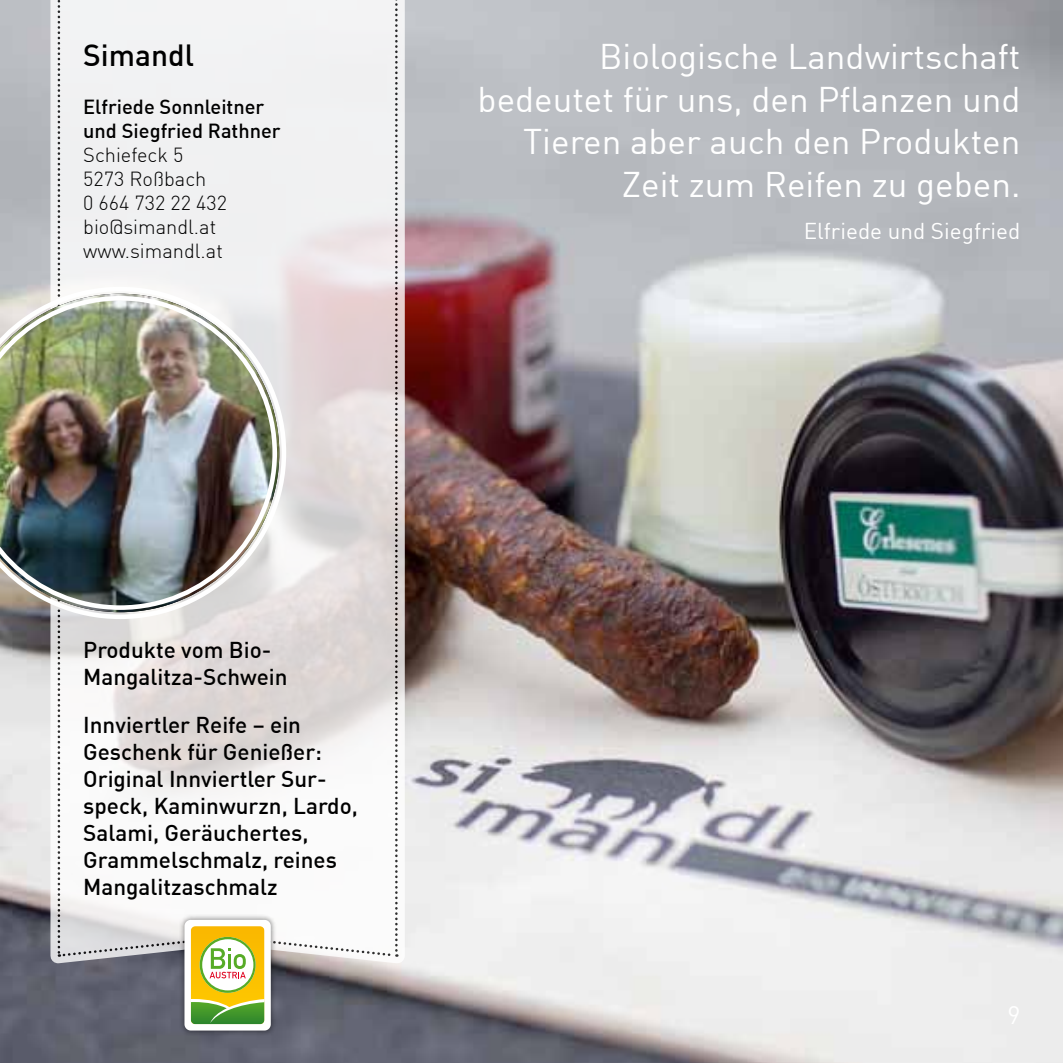
<style>
.page{position:relative;width:1063px;height:1063px;background:#fff}
.page>*{position:absolute;margin:0;border:0;box-sizing:border-box;transform-origin:0 0}
.t1{font:35px/42.5px "DIN";color:#fff;text-align:right}
.t2{font:500 30px "DIN";color:#000}
.t3{font:500 22.5px/27px "DIN";color:#000}
.t4{font:22.5px "DIN";color:#fff}
.t5{font:300 20px/24px "DIN";color:#000}
.t6{font:500 20px/24px "DIN";color:#000}
</style>
<div class="page">
<img style="left:1px;top:0;width:1061px;height:1063px">
<svg style="left:48px;top:0;width:359px;height:966px"></svg>
<img style="left:1px;top:296px;width:57px;height:314px">
<div style="left:179px;top:914px;width:98px;height:123px;background:#000;opacity:.5"></div>
<svg style="left:58px;top:0;width:340px;height:1024px"></svg>
<div style="left:184px;top:920px;width:87px;height:111px;border:6px solid #fff;border-radius:3px"></div>
<img style="left:0;top:0;width:1px;height:1063px">
<h2 class="t2" style="left:83px;top:36px;width:112px">Simandl</h2>
<p class="t6" style="left:83px;top:94px;width:199px">Elfriede Sonnleitner und Siegfried Rathner</p>
<p class="t5" style="left:83px;top:142px;width:145px">Schiefeck 5<br>5273 Roßbach<br>0 664 732 22 432 bio@simandl.at www.simandl.at</p>
<h1 class="t1" style="left:478px;top:35px;width:544px">Biologische Landwirtschaft bedeutet für uns, den Pflanzen und<br>Tieren aber auch den Produkten<br>Zeit zum Reifen zu geben.</h1>
<p class="t4" style="left:804px;top:217px;width:218px">Elfriede und Siegfried</p>
<p class="t3" style="left:83px;top:636px;width:206px">Produkte vom Bio-<br>Mangalitza-Schwein</p>
<p class="t3" style="left:83px;top:711px;width:276px">Innviertler Reife – ein<br>Geschenk für Genießer:<br>Original Innviertler Sur&shy;speck, Kaminwurzn, Lardo,<br>Salami, Geräuchertes,<br>Grammelschmalz, reines<br>Mangalitzaschmalz</p>
</div>
